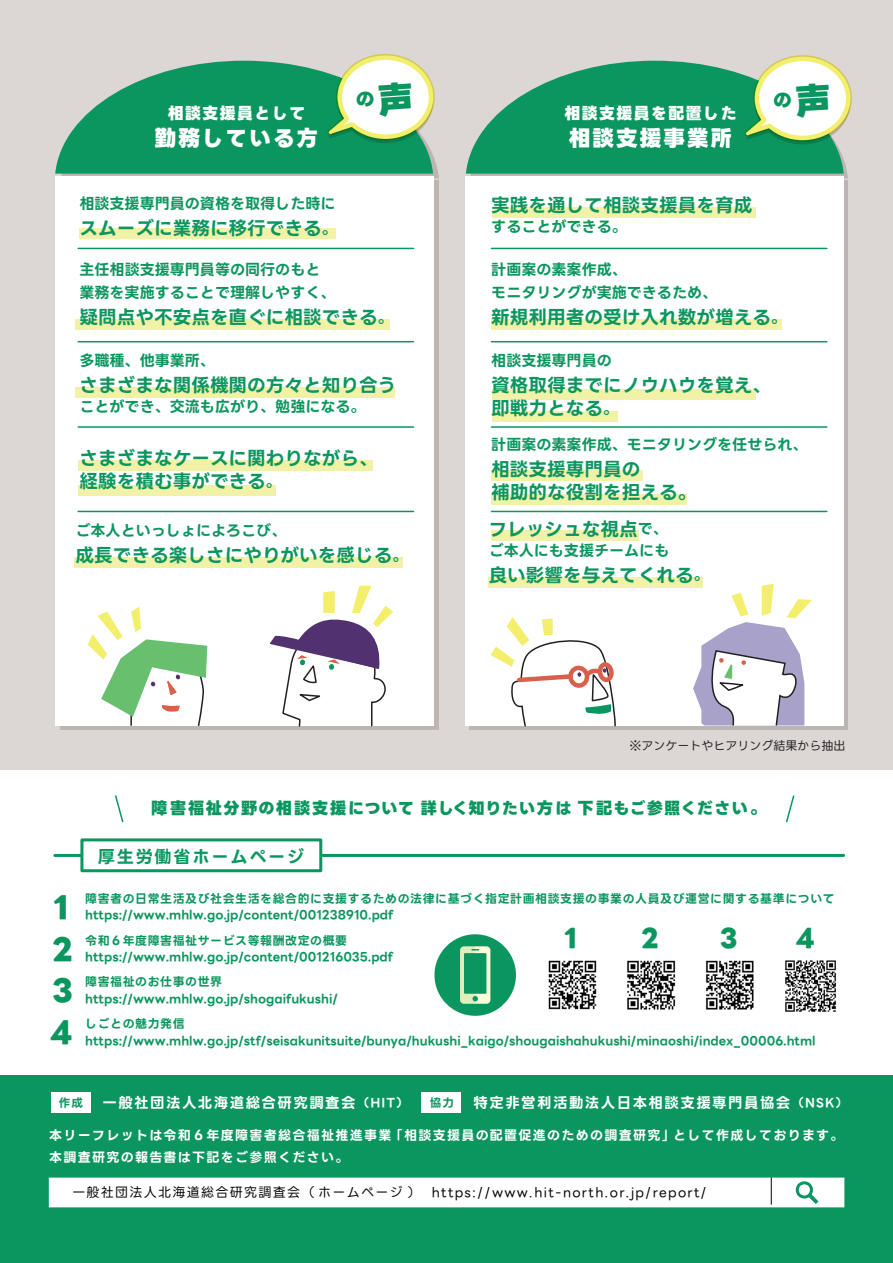
<style>
.page{position:relative;width:893px;height:1263px;background:#fff}
.page>*{position:absolute;margin:0;border:0;box-sizing:border-box;transform-origin:0 0}
.t1{font:800 29.7px/41.7px "LINE Seed JP OTF";color:#0c965f;text-align:justify}
.t2{font:800 25.2px "LINE Seed JP OTF";color:#0c965f}
.t3{font:800 21.45px "LINE Seed JP OTF";letter-spacing:.1em;color:#fff}
.t4{font:800 18.75px "LINE Seed JP OTF";color:#0c965f}
.t5{font:700 18.6px/23px "LINE Seed JP OTF";color:#0c965f}
.t6{font:700 17.25px "LINE Seed JP OTF";letter-spacing:.1em;color:#0c965f}
.t7{font:800 16.05px "LINE Seed JP OTF";letter-spacing:.075em;color:#0c965f}
.t8{font:800 15.75px "LINE Seed JP OTF";letter-spacing:.1em;color:#fff}
.t9{font:700 15px/23px "LINE Seed JP OTF";color:#0c965f}
.t10{font:700 14.4px "LINE Seed JP OTF";letter-spacing:.1em;color:#fff}
.t11{font:700 13.05px/22.8px "LINE Seed JP OTF";letter-spacing:.1em;color:#fff}
.t12{font:13.05px "LINE Seed JP OTF";letter-spacing:.1em;color:#030303}
.t13{font:12px "LINE Seed JP OTF";color:#231f20}
.t14{font:700 11.85px/16.8px "LINE Seed JP OTF";color:#0c965f}
.t15{font:700 11.85px/16.8px "LINE Seed JP OTF";letter-spacing:.05em;color:#0c965f}
.t16{font:700 11.55px "LINE Seed JP OTF";color:#0c965f}
.s1{font-size:15px}
.s2{font-size:12px}
</style>
<div class="page">
<div style="left:0;top:0;width:893px;height:769px;background:#dcd7d5"></div>
<div style="left:0;top:1075px;width:893px;height:188px;background:#0c965f"></div>
<div style="left:421px;top:1092px;width:40px;height:21px;background:#fff"></div>
<div style="left:51px;top:1092px;width:40px;height:21px;background:#fff"></div>
<img style="left:548px;top:960px;width:288px;height:52px">
<svg style="left:60px;top:181px;width:379px;height:549px;background:#c6bfbc"></svg>
<div style="left:55px;top:176px;width:378px;height:549px;background:#fff"></div>
<hr style="left:55px;top:854px;width:789px;height:3px;background:#0c965f">
<div style="left:80px;top:838px;width:242px;height:34px;background:#fff;border:3px solid #0c965f"></div>
<div style="left:465px;top:176px;width:379px;height:549px;background:#fff"></div>
<div style="left:49px;top:1177px;width:795px;height:30px;background:#fff"></div>
<svg style="left:115px;top:795px;width:9px;height:28px"></svg>
<svg style="left:785px;top:795px;width:10px;height:28px"></svg>
<hr style="left:78px;top:248px;width:336px;height:1px;background:#0c965f">
<hr style="left:78px;top:426px;width:336px;height:2px;background:#0c965f">
<hr style="left:78px;top:341px;width:336px;height:1px;background:#0c965f">
<hr style="left:491px;top:248px;width:336px;height:1px;background:#0c965f">
<hr style="left:491px;top:341px;width:336px;height:1px;background:#0c965f">
<hr style="left:491px;top:426px;width:336px;height:2px;background:#0c965f">
<div style="left:76px;top:387px;width:319px;height:11px;background:#f1f1a7"></div>
<div style="left:76px;top:319px;width:314px;height:11px;background:#f1f1a7"></div>
<div style="left:79px;top:228px;width:256px;height:11px;background:#f1f1a7"></div>
<div style="left:78px;top:460px;width:295px;height:10px;background:#f1f1a7"></div>
<div style="left:492px;top:207px;width:263px;height:10px;background:#f1f1a7"></div>
<div style="left:491px;top:319px;width:291px;height:11px;background:#f1f1a7"></div>
<div style="left:492px;top:411px;width:125px;height:10px;background:#f1f1a7"></div>
<div style="left:492px;top:389px;width:263px;height:10px;background:#f1f1a7"></div>
<div style="left:491px;top:470px;width:152px;height:11px;background:#f1f1a7"></div>
<div style="left:491px;top:494px;width:196px;height:11px;background:#f1f1a7"></div>
<div style="left:434px;top:934px;width:82px;height:82px;background:#0c965f;border-radius:50%"></div>
<svg style="left:460px;top:946px;width:30px;height:58px"></svg>
<hr style="left:78px;top:511px;width:336px;height:1px;background:#0c965f">
<hr style="left:491px;top:511px;width:336px;height:1px;background:#0c965f">
<div style="left:78px;top:485px;width:198px;height:10px;background:#f1f1a7"></div>
<div style="left:74px;top:557px;width:329px;height:11px;background:#f1f1a7"></div>
<div style="left:491px;top:530px;width:148px;height:11px;background:#f1f1a7"></div>
<div style="left:489px;top:577px;width:214px;height:11px;background:#f1f1a7"></div>
<svg style="left:491px;top:617px;width:125px;height:153px"></svg>
<svg style="left:693px;top:584px;width:119px;height:143px"></svg>
<svg style="left:88px;top:607px;width:119px;height:121px"></svg>
<svg style="left:269px;top:586px;width:124px;height:141px"></svg>
<svg style="left:55px;top:54px;width:384px;height:124px"></svg>
<svg style="left:466px;top:55px;width:386px;height:123px"></svg>
<h3 class="t8" style="left:168px;top:104px;width:139px">相談支援員として</h3>
<h3 class="t3" style="left:155px;top:126px;width:165px">勤務している方</h3>
<h3 class="t4" style="left:356px;top:88px;width:20px">の</h3>
<h3 class="t4" style="left:773px;top:89px;width:20px">の</h3>
<h3 class="t8" style="left:564px;top:104px;width:173px">相談支援員を配置した</h3>
<h3 class="t3" style="left:569px;top:126px;width:165px">相談支援事業所</h3>
<p class="t9" style="left:79px;top:192px;width:258px">相談支援専門員の資格を取得した時に</p>
<h3 class="t5" style="left:79px;top:217px;width:259px">スムーズに業務に移行できる<span class="s1">。</span></h3>
<p class="t9" style="left:79px;top:258px;width:258px">主任相談支援専門員等の同行のもと業務を実施することで理解しやすく、</p>
<h3 class="t5" style="left:79px;top:306px;width:315px">疑問点や不安点を直ぐに相談できる<span class="s1">。</span></h3>
<p class="t9" style="left:79px;top:350px;width:137px">多職種、他事業所、</p>
<h3 class="t5" style="left:79px;top:375px;width:319px">さまざまな関係機関の方々と知り合う</h3>
<p class="t9" style="left:79px;top:396px;width:288px">ことができ、交流も広がり、勉強になる。</p>
<h3 class="t5" style="left:79px;top:447px;width:300px">さまざまなケースに関わりながら、経験を積む事ができる<span class="s1">。</span></h3>
<p class="t9" style="left:76px;top:519px;width:212px">ご本人といっしょによろこび、</p>
<h3 class="t5" style="left:76px;top:544px;width:334px">成長できる楽しさにやりがいを感じる<span class="s1">。</span></h3>
<h3 class="t5" style="left:491px;top:194px;width:263px">実践を通して相談支援員を育成</h3>
<p class="t9" style="left:491px;top:215px;width:137px">することができる。</p>
<p class="t9" style="left:491px;top:258px;width:227px">計画案の素案作成、<br>モニタリングが実施できるため、</p>
<h3 class="t5" style="left:491px;top:306px;width:296px">新規利用者の受け入れ数が増える<span class="s1">。</span></h3>
<p class="t9" style="left:491px;top:350px;width:122px">相談支援専門員の</p>
<h3 class="t5" style="left:491px;top:375px;width:281px">資格取得までにノウハウを覚え、即戦力となる<span class="s1">。</span></h3>
<p class="t9" style="left:491px;top:433px;width:318px">計画案の素案作成、モニタリングを任せられ、</p>
<h3 class="t5" style="left:491px;top:458px;width:207px">相談支援専門員の<br>補助的な役割を担える。</h3>
<h3 class="t5" style="left:489px;top:518px;width:181px">フレッシュな視点<span class="s1">で、</span></h3>
<p class="t9" style="left:489px;top:539px;width:182px">ご本人にも支援チームにも</p>
<h3 class="t5" style="left:489px;top:564px;width:222px">良い影響を与えてくれる<span class="s1">。</span></h3>
<p class="t13" style="left:629px;top:736px;width:218px">※アンケートやヒアリング結果から抽出</p>
<h1 class="t1" style="left:48px;top:888px;width:31px">１<br>２<br>３<br>４</h1>
<h3 class="t7" style="left:151px;top:799px;width:616px">障害福祉分野の相談支援について詳しく知りたい方は下記もご参照ください。</h3>
<h3 class="t6" style="left:98px;top:847px;width:208px">厚生労働省ホームページ</h3>
<p class="t15" style="left:85px;top:890px;width:751px">障害者の日常生活及び社会生活を総合的に支援するための法律に基づく指定計画相談支援の事業の人員及び運営に関する基準についてhttps://www.mhlw.go.jp/content/001238910.pdf</p>
<p class="t14" style="left:85px;top:932px;width:309px">令和６年度障害福祉サービス等報酬改定の概要https://www.mhlw.go.jp/content/001216035.pdf</p>
<p class="t14" style="left:85px;top:974px;width:254px">障害福祉のお仕事の世界https://www.mhlw.go.jp/shogaifukushi/</p>
<p class="t14" style="left:85px;top:1016px;width:732px">しごとの魅力発信https://www.mhlw.go.jp/stf/seisakunitsuite/bunya/hukushi_kaigo/shougaishahukushi/minaoshi/index_00006.html</p>
<h2 class="t2" style="left:560px;top:924px;width:261px">１　　２ 　３ 　４</h2>
<p class="t16" style="left:59px;top:1096px;width:26px">作成</p>
<p class="t10" style="left:102px;top:1095px;width:307px">一般社団法人北海道総合研究調査会<span class="s2">（HIT）</span></p>
<p class="t16" style="left:430px;top:1096px;width:26px">協力</p>
<p class="t10" style="left:474px;top:1095px;width:376px">特定非営利活動法人日本相談支援専門員協会<span class="s2">（NSK）</span></p>
<p class="t11" style="left:49px;top:1123px;width:796px">本リーフレットは令和６年度障害者総合福祉推進事業「相談支援員の配置促進のための調査研究」として作成しております。本調査研究の報告書は下記をご参照ください。</p>
<p class="t12" style="left:72px;top:1182px;width:636px">一般社団法人北海道総合研究調査会（ホームページ） https://www.hit-north.or.jp/report/</p>
</div>
